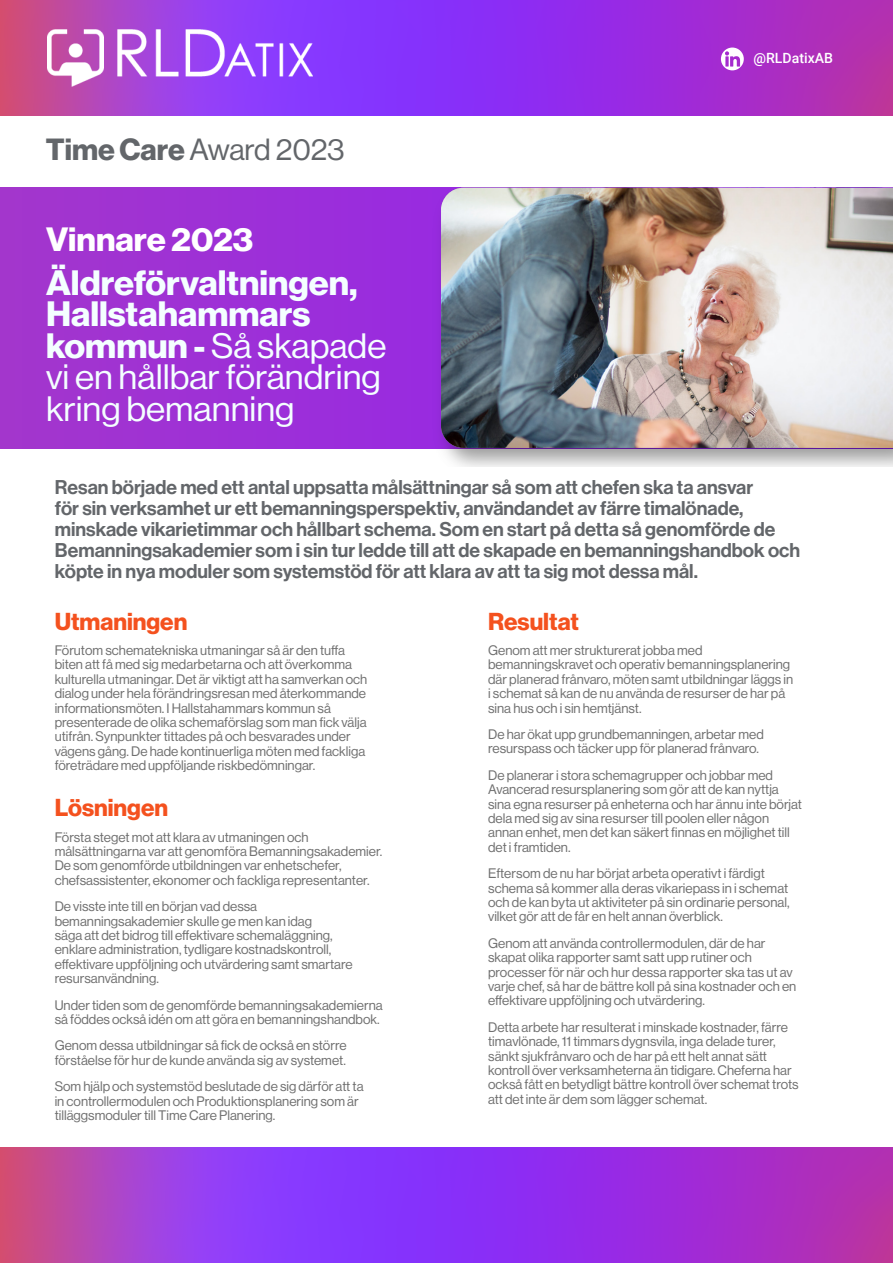
<style>
.page{position:relative;width:893px;height:1263px;background:#fff}
.page>*{position:absolute;margin:0;border:0;box-sizing:border-box;transform-origin:0 0}
.t1{font:34.5px/31.5px "N Haas Grotesk DS Pro 55 Rg";color:#f4ffff;scale:1.04 1}
.t2{font:33px "N Haas Grotesk DS Pro 75 Bd";color:#fff;scale:1.04 1}
.t3{font:30px "N Haas Grotesk DS Pro 55 Rg";letter-spacing:-.005em;color:#63666a}
.t4{font:24px "N Haas Grotesk DS Pro 75 Bd";color:#f4511e}
.t5{font:19.5px/21px "N Haas Grotesk DS Pro 65 Md";color:#63666a}
.t6{font:500 14.1px "Roboto";color:#fff}
.t7{font:13.5px/14.4px "N Haas Grotesk DS Pro 55 Rg";color:#707070}
.s1{font-family:"N Haas Grotesk DS Pro 75 Bd"}
</style>
<div class="page">
<svg style="left:0;top:0;width:893px;height:115px;background:#9c33d9"></svg>
<svg style="left:0;top:1147px;width:893px;height:116px;background:#9d35da"></svg>
<img style="left:47px;top:30px;width:266px;height:57px">
<div style="left:0;top:188px;width:893px;height:260px;background:#9e31d6"></div>
<img style="left:429px;top:216px;width:464px;height:250px">
<img style="left:441px;top:188px;width:452px;height:260px">
<svg style="left:721px;top:48px;width:23px;height:22px"></svg>
<p class="t3" style="left:46px;top:133px;width:300px"><span class="s1">Time Care</span> Award 2023</p>
<p class="t2" style="left:46px;top:220px;width:201px">Vinnare 2023</p>
<p class="t1" style="left:46px;top:267px;width:329px"><span class="s1">Äldreförvaltningen,<br>Hallstahammars kommun -</span> Så skapade vi en hållbar förändring kring bemanning</p>
<p class="t6" style="left:754px;top:48px;width:81px">@RLDatixAB</p>
<p class="t5" style="left:55px;top:477px;width:747px">Resan började med ett antal uppsatta målsättningar så som att chefen ska ta ansvar<br>för sin verksamhet ur ett bemanningsperspektiv, användandet av färre timalönade, minskade vikarietimmar och hållbart schema. Som en start på detta så genomförde de Bemanningsakademier som i sin tur ledde till att de skapade en bemanningshandbok och köpte in nya moduler som systemstöd för att klara av att ta sig mot dessa mål.</p>
<p class="t4" style="left:55px;top:608px;width:134px">Utmaningen</p>
<p class="t7" style="left:55px;top:643px;width:314px">Förutom schematekniska utmaningar så är den tuffa biten att få med sig medarbetarna och att överkomma kulturella utmaningar. Det är viktigt att ha samverkan och dialog under hela förändringsresan med återkommande informationsmöten. I Hallstahammars kommun så presenterade de olika schemaförslag som man fick välja utifrån. Synpunkter tittades på och besvarades under vägens gång. De hade kontinuerliga möten med fackliga företrädare med uppföljande riskbedömningar.</p>
<p class="t4" style="left:55px;top:794px;width:115px">Lösningen</p>
<p class="t7" style="left:55px;top:830px;width:329px">Första steget mot att klara av utmaningen och målsättningarna var att genomföra Bemanningsakademier.<br>De som genomförde utbildningen var enhetschefer, chefsassistenter, ekonomer och fackliga representanter.</p>
<p class="t7" style="left:55px;top:899px;width:299px">De visste inte till en början vad dessa bemanningsakademier skulle ge men kan idag<br>säga att det bidrog till effektivare schemaläggning, enklare administration, tydligare kostnadskontroll, effektivare uppföljning och utvärdering samt smartare resursanvändning.</p>
<p class="t7" style="left:55px;top:998px;width:329px">Under tiden som de genomförde bemanningsakademierna så föddes också idén om att göra en bemanningshandbok.</p>
<p class="t7" style="left:55px;top:1038px;width:293px">Genom dessa utbildningar så fick de också en större förståelse för hur de kunde använda sig av systemet.</p>
<p class="t7" style="left:55px;top:1079px;width:310px">Som hjälp och systemstöd beslutade de sig därför att ta in controllermodulen och Produktionsplanering som är tilläggsmoduler till Time Care Planering.</p>
<p class="t4" style="left:488px;top:608px;width:92px">Resultat</p>
<p class="t7" style="left:488px;top:643px;width:307px">Genom att mer strukturerat jobba med bemanningskravet och operativ bemanningsplanering där planerad frånvaro, möten samt utbildningar läggs in i schemat så kan de nu använda de resurser de har på sina hus och i sin hemtjänst.</p>
<p class="t7" style="left:488px;top:727px;width:277px">De har ökat upp grundbemanningen, arbetar med resurspass och täcker upp för planerad frånvaro.</p>
<p class="t7" style="left:488px;top:768px;width:315px">De planerar i stora schemagrupper och jobbar med Avancerad resursplanering som gör att de kan nyttja sina egna resurser på enheterna och har ännu inte börjat dela med sig av sina resurser till poolen eller någon annan enhet, men det kan säkert finnas en möjlighet till det i framtiden.</p>
<p class="t7" style="left:488px;top:866px;width:303px">Eftersom de nu har börjat arbeta operativt i färdigt schema så kommer alla deras vikariepass in i schemat och de kan byta ut aktiviteter på sin ordinarie personal, vilket gör att de får en helt annan överblick.</p>
<p class="t7" style="left:488px;top:936px;width:310px">Genom att använda controllermodulen, där de har skapat olika rapporter samt satt upp rutiner och processer för när och hur dessa rapporter ska tas ut av varje chef, så har de bättre koll på sina kostnader och en effektivare uppföljning och utvärdering.</p>
<p class="t7" style="left:488px;top:1020px;width:312px">Detta arbete har resulterat i minskade kostnader, färre timavlönade, 11 timmars dygnsvila, inga delade turer, sänkt sjukfrånvaro och de har på ett helt annat sätt kontroll över verksamheterna än tidigare. Cheferna har också fått en betydligt bättre kontroll över schemat trots att det inte är dem som lägger schemat.</p>
</div>
